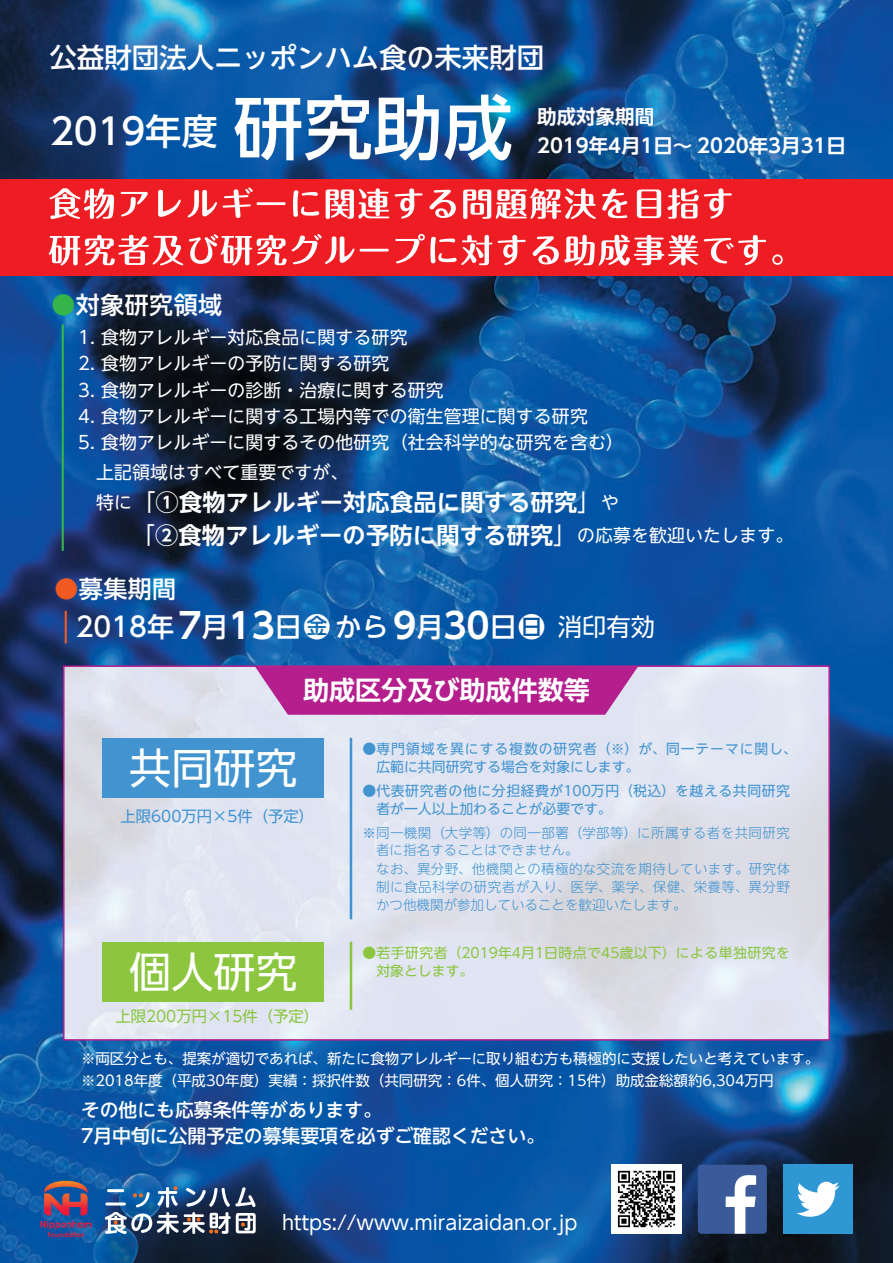
<style>
.page{position:relative;width:893px;height:1263px;background:#fff}
.page>*{position:absolute;margin:0;border:0;box-sizing:border-box;transform-origin:0 0}
.t1{font:42.15px "UD Shin Go NT Pr 6 N";color:#fff}
.t2{font:500 36.15px "UD Shin Go NT Pr 6 N";color:#fff}
.t3{font:500 27.45px "UD Shin Go NT Pr 6 N";color:#fff}
.t4{font:500 27px "UD Shin Go NT Pr 6 N";color:#fff}
.t5{font:700 26.1px "UD Shin Go NT Pr 6 N De";color:#fff}
.t6{font:24.3px "UD Shin Go NT Pr 6 N";color:#fff}
.t7{font:500 24px "UD Shin Go NT Pr 6 N";letter-spacing:.02em;color:#fff}
.t8{font:700 23.25px/33px "UD Shin Go NT Pr 6 N De";letter-spacing:.01em;color:#fff}
.t9{font:19.5px "UD Shin Go NT Pr 6 N";color:#fff}
.t10{font:700 19.5px/29.4px "UD Shin Go NT Pr 6 N De";color:#fff}
.t11{font:500 18.75px/25.8px "UD Shin Go NT Pr 6 N";color:#fff}
.t12{font:17.85px/30px "UD Shin Go NT Pr 6 N";letter-spacing:.01em;color:#fff}
.t13{font:15.3px "UD Shin Go NT Pr 6 N";color:#8bc63e}
.t14{font:15.3px "UD Shin Go NT Pr 6 N";color:#4194d0}
.t15{font:14.4px/22.5px "UD Shin Go NT Pr 6 N";color:#fff}
.t16{font:13.8px/18px "UD Shin Go NT Pr 6 N";letter-spacing:.065em;color:#4194d0}
.t17{font:13.8px/18px "UD Shin Go NT Pr 6 N";letter-spacing:.04em;color:#4194d0}
.t18{font:13.8px/17.7px "UD Shin Go NT Pr 6 N";letter-spacing:.02em;color:#8bc63e}
.t19{font:300 13.5px/18px "UD Shin Go NT Pr 6 N";letter-spacing:.03em;color:#4194d0}
.s1{font-size:69.75px}
.s2{color:#35b44a}
.s3{font-family:"UD Shin Go NT Pr 6 N";font-weight:400;font-size:17.85px}
.s4{font-family:"UD Shin Go NT Pr 6 N";font-weight:400}
.s5{color:#f15921}
.s6{font-family:"UD Shin Go NT Pr 6 N De";font-weight:700;font-size:35.1px}
</style>
<div class="page">
<img style="left:0;top:0;width:893px;height:1263px">
<img style="left:66px;top:668px;width:761px;height:370px">
<svg style="left:255px;top:668px;width:383px;height:47px;background:#b83096"></svg>
<div style="left:103px;top:738px;width:221px;height:59px;background:#4194d0"></div>
<img style="left:105px;top:1186px;width:151px;height:48px">
<svg style="left:44px;top:1181px;width:44px;height:34px"></svg>
<svg style="left:41px;top:1221px;width:50px;height:16px"></svg>
<div style="left:783px;top:1165px;width:69px;height:69px;background:#2f98d4"></div>
<svg style="left:796px;top:1182px;width:43px;height:35px"></svg>
<div style="left:698px;top:1165px;width:69px;height:69px;background:#3b5a9a;border-radius:4px"></div>
<svg style="left:726px;top:1175px;width:30px;height:59px"></svg>
<hr style="left:62px;top:324px;width:2px;height:227px;background:#35b44a">
<hr style="left:65px;top:611px;width:2px;height:33px;background:#f15921">
<div style="left:103px;top:942px;width:221px;height:59px;background:#8bc63e"></div>
<hr style="left:350px;top:738px;width:2px;height:181px;background:#4194d0">
<hr style="left:350px;top:942px;width:2px;height:68px;background:#8bc63e">
<div style="left:0;top:179px;width:893px;height:96px;background:#ee1d23"></div>
<svg style="left:50px;top:188px;width:64px;height:31px"></svg>
<svg style="left:121px;top:192px;width:27px;height:24px"></svg>
<svg style="left:158px;top:190px;width:23px;height:27px"></svg>
<svg style="left:188px;top:190px;width:29px;height:27px"></svg>
<svg style="left:223px;top:187px;width:30px;height:31px"></svg>
<hr style="left:256px;top:202px;width:30px;height:3px;background:#fff">
<svg style="left:293px;top:190px;width:26px;height:27px"></svg>
<svg style="left:326px;top:188px;width:63px;height:31px"></svg>
<svg style="left:395px;top:188px;width:28px;height:31px"></svg>
<svg style="left:430px;top:190px;width:26px;height:28px"></svg>
<svg style="left:463px;top:188px;width:133px;height:31px"></svg>
<svg style="left:602px;top:189px;width:25px;height:29px"></svg>
<svg style="left:637px;top:189px;width:24px;height:29px"></svg>
<svg style="left:668px;top:188px;width:64px;height:31px"></svg>
<svg style="left:49px;top:235px;width:134px;height:30px"></svg>
<svg style="left:189px;top:234px;width:166px;height:31px"></svg>
<hr style="left:360px;top:249px;width:29px;height:3px;background:#fff">
<svg style="left:395px;top:234px;width:97px;height:31px"></svg>
<svg style="left:498px;top:235px;width:28px;height:30px"></svg>
<svg style="left:533px;top:235px;width:233px;height:30px"></svg>
<svg style="left:772px;top:254px;width:11px;height:11px"></svg>
<img style="left:611px;top:1165px;width:70px;height:69px">
<div style="left:63px;top:665px;width:767px;height:376px;border:2px solid #b41e8d"></div>
<h3 class="t3" style="left:49px;top:35px;width:496px">公益財団法人ニッポンハム食の未来財団</h3>
<h2 class="t2" style="left:50px;top:102px;width:464px">2019年度<span class="s1">研究助成</span></h2>
<p class="t10" style="left:537px;top:101px;width:310px">助成対象期間<br>2019年4月1日～ 2020年3月31日</p>
<h3 class="t7" style="left:51px;top:286px;width:172px"><span class="s2">●</span>対象研究領域</h3>
<p class="t12" style="left:78px;top:322px;width:331px">1. 食物アレルギー対応食品に関する研究</p>
<p class="t12" style="left:78px;top:348px;width:313px">2. 食物アレルギーの予防に関する研究</p>
<p class="t12" style="left:78px;top:374px;width:367px">3. 食物アレルギーの診断・治療に関する研究</p>
<p class="t12" style="left:78px;top:401px;width:511px">4. 食物アレルギーに関する工場内等での衛生管理に関する研究</p>
<p class="t12" style="left:96px;top:427px;width:529px;text-indent:-18px">5. 食物アレルギーに関するその他研究（社会科学的な研究を含む）上記領域はすべて重要ですが、</p>
<h3 class="t8" style="left:132px;top:485px;width:663px;text-indent:-35px"><span class="s3">特に</span><span class="s4">「</span>①食物アレルギー対応食品に関する研究<span class="s4">」</span><span class="s3">や<br></span><span class="s4">「</span>②食物アレルギーの予防に関する研究<span class="s4">」</span><span class="s3">の応募を歓迎いたします。</span></h3>
<h3 class="t7" style="left:54px;top:570px;width:123px"><span class="s5">●</span>募集期間</h3>
<h3 class="t4" style="left:76px;top:605px;width:471px">2018年 <span class="s6">7</span>月<span class="s6">13</span>日金から <span class="s6">9</span>月<span class="s6">30</span>日日</h3>
<h3 class="t6" style="left:558px;top:608px;width:99px">消印有効</h3>
<h3 class="t5" style="left:303px;top:669px;width:288px">助成区分及び助成件数等</h3>
<h1 class="t1" style="left:129px;top:733px;width:170px">共同研究</h1>
<p class="t14" style="left:121px;top:803px;width:195px">上限600万円×5件（予定）</p>
<h1 class="t1" style="left:129px;top:937px;width:170px">個人研究</h1>
<p class="t13" style="left:115px;top:1003px;width:205px">上限200万円×15件（予定）</p>
<p class="t16" style="left:376px;top:740px;width:422px;text-indent:-14px">●専門領域を異にする複数の研究者（※）が、同一テーマに関し、広範に共同研究する場合を対象にします。</p>
<p class="t17" style="left:376px;top:782px;width:415px;text-indent:-14px">●代表研究者の他に分担経費が100万円（税込）を越える共同研究者が一人以上加わることが必要です。</p>
<p class="t19" style="left:376px;top:824px;width:415px;line-height:16.5px;text-indent:-14px">※同一機関（大学等）の同一部署（学部等）に所属する者を共同研究者に指名することはできません。</p>
<p class="t19" style="left:376px;top:859px;width:416px;text-align:justify">なお、異分野、他機関との積極的な交流を期待しています。研究体制に食品科学の研究者が入り、医学、薬学、保健、栄養等、異分野かつ他機関が参加していることを歓迎いたします。</p>
<p class="t18" style="left:376px;top:944px;width:415px;text-indent:-14px">●若手研究者（2019年4月1日時点で45歳以下）による単独研究を対象とします。</p>
<p class="t15" style="left:81px;top:1047px;width:740px">※両区分とも、提案が適切であれば、新たに食物アレルギーに取り組む方も積極的に支援したいと考えています。※2018年度（平成30年度）実績：採択件数（共同研究：6件、個人研究：15件）助成金総額約6,304万円</p>
<p class="t11" style="left:81px;top:1096px;width:465px">その他にも応募条件等があります。<br>7月中旬に公開予定の募集要項を必ずご確認ください。</p>
<p class="t9" style="left:282px;top:1207px;width:297px">https://www.miraizaidan.or.jp</p>
</div>
